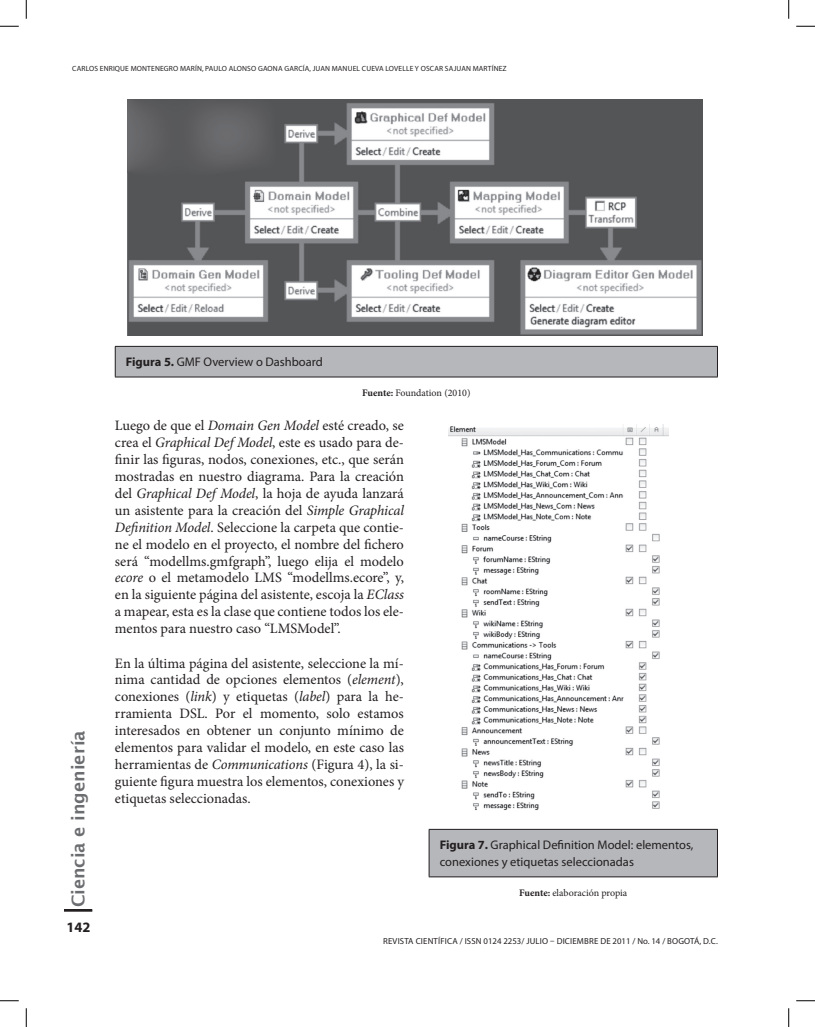
<style>
.page{position:relative;width:815px;height:1027px;background:#fff}
.page>*{position:absolute;margin:0;border:0;box-sizing:border-box;transform-origin:0 0}
.t1{font:600 17.5px "Lucida Sans";color:#6c6d70}
.t2{font:14.38px/16.9px "Minion Pro";color:#231f20;text-align:justify}
.t3{font:700 14.38px "Myriad Pro";color:#231f20}
.t4{font:12.5px/16.9px "Myriad Pro";color:#231f20}
.t5{font:10px "Minion Pro";color:#231f20}
.t6{font:8.75px "Myriad Pro";letter-spacing:.02em;color:#231f20}
.t7{font:8.75px "Myriad Pro";color:#231f20}
.t8{font:7.5px "Myriad Pro";letter-spacing:.02em;color:#231f20}
.s1{font-weight:700}
.s2{font-style:italic}
</style>
<div class="page">
<div style="left:64px;top:909px;width:28px;height:3px;border:1px solid #231f20"></div>
<div style="left:429px;top:829px;width:288px;height:48px;background:#b6b7bb"></div>
<hr style="left:428px;top:829px;width:289px;height:1px;background:#231f20">
<hr style="left:428px;top:830px;width:1px;height:46px;background:#231f20">
<hr style="left:717px;top:830px;width:1px;height:46px;background:#231f20">
<hr style="left:428px;top:876px;width:289px;height:1px;background:#231f20">
<div style="left:115px;top:346px;width:602px;height:31px;background:#b6b7bb"></div>
<hr style="left:115px;top:346px;width:602px;height:1px;background:#231f20">
<hr style="left:115px;top:347px;width:1px;height:30px;background:#231f20">
<hr style="left:717px;top:347px;width:1px;height:30px;background:#231f20">
<hr style="left:115px;top:377px;width:602px;height:1px;background:#231f20">
<img style="left:127px;top:99px;width:575px;height:237px">
<img style="left:448px;top:424px;width:220px;height:386px">
<svg style="left:0;top:25px;width:19px;height:2px"></svg>
<svg style="left:796px;top:25px;width:18px;height:2px"></svg>
<svg style="left:0;top:1000px;width:19px;height:1px"></svg>
<svg style="left:796px;top:1000px;width:18px;height:1px"></svg>
<svg style="left:25px;top:0;width:2px;height:19px"></svg>
<svg style="left:25px;top:1008px;width:2px;height:19px"></svg>
<svg style="left:788px;top:0;width:1px;height:19px"></svg>
<svg style="left:788px;top:1008px;width:1px;height:19px"></svg>
<p class="t8" style="left:72px;top:64px;width:15px">CARLOS</p>
<p class="t8" style="left:100px;top:64px;width:14px">ENRIQUE</p>
<p class="t8" style="left:131px;top:64px;width:88px">MONTENEGRO MARÍN, PAULO</p>
<p class="t8" style="left:229px;top:64px;width:124px">ALONSO GAONA GARCÍA, JUAN MANUEL</p>
<p class="t8" style="left:362px;top:64px;width:42px">CUEVA LOVELLE</p>
<p class="t8" style="left:415px;top:64px;width:93px">Y OSCAR SAJUAN MARTÍNEZ</p>
<p class="t1" style="left:68px;top:907px;width:178px;rotate:-90deg">Ciencia e ingeniería</p>
<p class="t3" style="left:66px;top:918px;width:25px">142</p>
<p class="t4" style="left:126px;top:354px;width:198px"><span class="s1">Figura 5.</span> GMF OVERVIEW O DASHBOARD</p>
<p class="t5" style="left:362px;top:386px;width:110px"><span class="s1">Fuente:</span> Foundation (2010)</p>
<p class="t2" style="left:115px;top:417px;width:290px">Luego de que el <span class="s2">Domain Gen Model</span> esté creado, se crea el <span class="s2">Graphical Def Model</span>, este es usado para de&shy;finir las figuras, nodos, conexiones, etc., que serán mostradas en nuestro diagrama. Para la creación del <span class="s2">Graphical Def Model</span>, la hoja de ayuda lanzará un asistente para la creación del <span class="s2">Simple Graphical Definition Model</span>. Seleccione la carpeta que contie&shy;ne el modelo en el proyecto, el nombre del fichero será “modellms.gmfgraph”, luego elija el modelo <span class="s2">ecore</span> o el metamodelo LMS “modellms.ecore”, y, en la siguiente página del asistente, escoja la <span class="s2">EClass </span>a mapear, esta es la clase que contiene todos los ele&shy;mentos para nuestro caso “LMSModel”.</p>
<p class="t2" style="left:115px;top:655px;width:290px">En la última página del asistente, seleccione la mí&shy;nima cantidad de opciones elementos (<span class="s2">element</span>), conexiones (<span class="s2">link</span>) y etiquetas (<span class="s2">label</span>) para la he&shy;rramienta DSL. Por el momento, solo estamos interesados en obtener un conjunto mínimo de elementos para validar el modelo, en este caso las herramientas de <span class="s2">Communications</span> (Figura 4), la si&shy;guiente figura muestra los elementos, conexiones y etiquetas seleccionadas.</p>
<p class="t4" style="left:439px;top:836px;width:255px"><span class="s1">Figura 7.</span> GRAPHICAL DEFINITION MODEL: ELEMENTOS,<br>CONEXIONES Y ETIQUETAS SELECCIONADAS</p>
<p class="t5" style="left:519px;top:886px;width:110px"><span class="s1">Fuente:</span> elaboración propia</p>
<p class="t6" style="left:383px;top:936px;width:185px">REVISTA CIENTÍFICA / ISSN 0124 2253/ JULIO – DICIEMBRE</p>
<p class="t7" style="left:600px;top:936px;width:119px">DE 2011 / NO. 14 / BOGOTÁ, D.C.</p>
</div>
